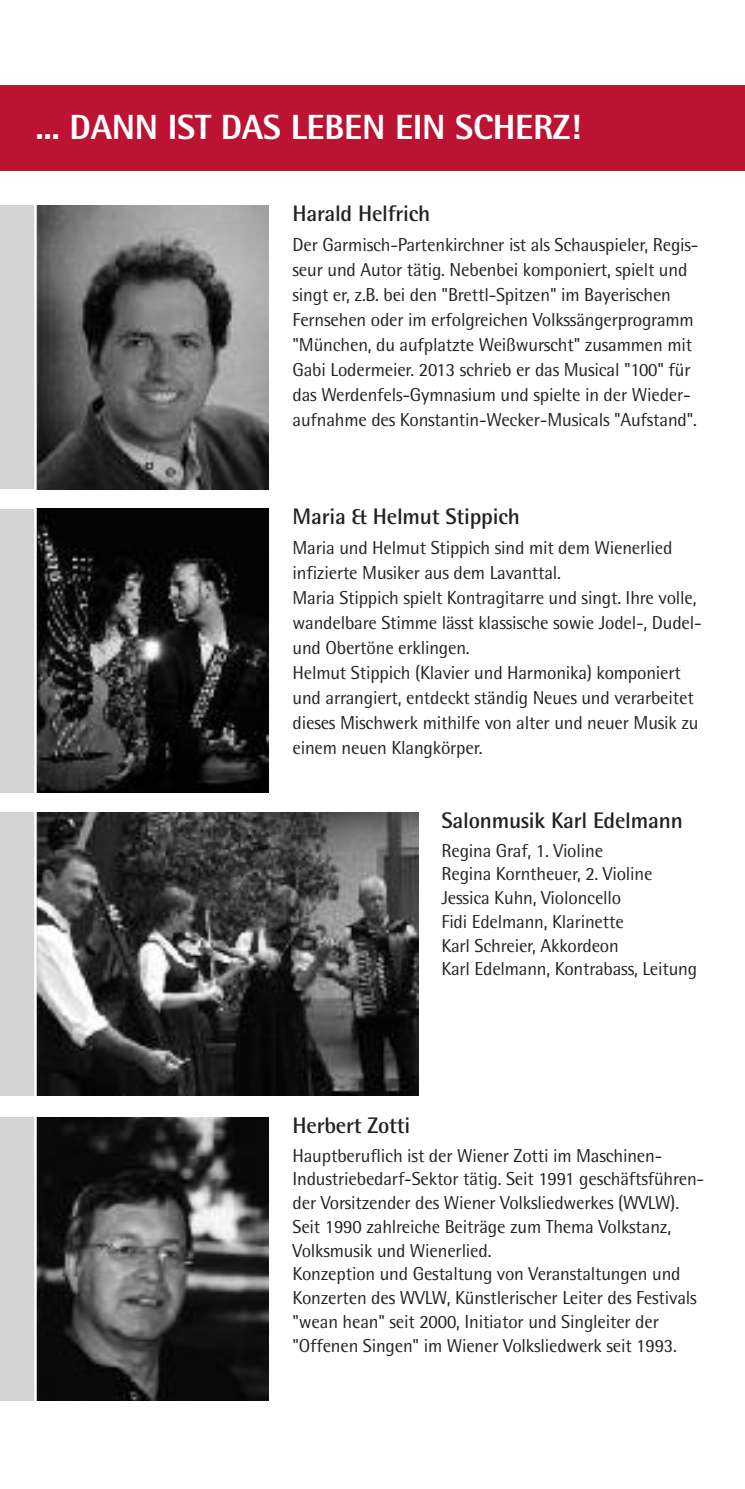
<style>
.page{position:relative;width:745px;height:1489px;background:#fff}
.page>*{position:absolute;margin:0;border:0;box-sizing:border-box;transform-origin:0 0}
.t1{font:800 35px "Rotis Semi Sans";letter-spacing:-.01em;color:#fff}
.t2{font:700 22.5px "Rotis Semi Sans";letter-spacing:-.01em;color:#222221}
.t3{font:18.75px/25px "Rotis Semi Sans";letter-spacing:-.01em;color:#222221}
</style>
<div class="page">
<div style="left:0;top:85px;width:744px;height:85px;background:#bd1332"></div>
<div style="left:0;top:206px;width:267px;height:283px;background:#d3d3d3"></div>
<img style="left:37px;top:206px;width:231px;height:283px">
<div style="left:0;top:508px;width:267px;height:284px;background:#d3d3d3"></div>
<img style="left:37px;top:508px;width:231px;height:284px">
<div style="left:0;top:812px;width:267px;height:283px;background:#d3d3d3"></div>
<img style="left:37px;top:812px;width:381px;height:283px">
<div style="left:0;top:1117px;width:267px;height:283px;background:#d3d3d3"></div>
<img style="left:37px;top:1117px;width:231px;height:283px">
<hr style="left:34px;top:196px;width:3px;height:298px;background:#fff">
<hr style="left:34px;top:508px;width:3px;height:298px;background:#fff">
<hr style="left:34px;top:808px;width:3px;height:298px;background:#fff">
<hr style="left:34px;top:1102px;width:3px;height:298px;background:#fff">
<h1 class="t1" style="left:35px;top:114px;width:546px">... DANN IST DAS LEBEN EIN SCHERZ!</h1>
<p class="t2" style="left:292px;top:205px;width:139px">Harald Helfrich</p>
<p class="t3" style="left:292px;top:234px;width:407px">Der Garmisch-Partenkirchner ist als Schauspieler, Regis&shy;seur und Autor tätig. Nebenbei komponiert, spielt und singt er, z.B. bei den "Brettl-Spitzen" im Bayerischen Fernsehen oder im erfolgreichen Volkssängerprogramm "München, du aufplatzte Weißwurscht" zusammen mit Gabi Lodermeier. 2013 schrieb er das Musical "100" für das Werdenfels-Gymnasium und spielte in der Wieder&shy;aufnahme des Konstantin-Wecker-Musicals "Aufstand".</p>
<p class="t2" style="left:292px;top:508px;width:228px">Maria &amp; Helmut Stippich</p>
<p class="t3" style="left:292px;top:537px;width:410px">Maria und Helmut Stippich sind mit dem Wienerlied infizierte Musiker aus dem Lavanttal.<br>Maria Stippich spielt Kontragitarre und singt. Ihre volle, wandelbare Stimme lässt klassische sowie Jodel-, Dudel&shy;und Obertöne erklingen.<br>Helmut Stippich (Klavier und Harmonika) komponiert und arrangiert, entdeckt ständig Neues und verarbeitet dieses Mischwerk mithilfe von alter und neuer Musik zu einem neuen Klangkörper.</p>
<p class="t2" style="left:441px;top:812px;width:242px">Salonmusik Karl Edelmann</p>
<p class="t3" style="left:441px;top:840px;width:257px;line-height:23.8px">Regina Graf, 1. Violine<br>Regina Korntheuer, 2. Violine<br>Jessica Kuhn, Violoncello<br>Fidi Edelmann, Klarinette<br>Karl Schreier, Akkordeon<br>Karl Edelmann, Kontrabass, Leitung</p>
<p class="t2" style="left:292px;top:1117px;width:119px">Herbert Zotti</p>
<p class="t3" style="left:292px;top:1145px;width:413px;line-height:23.8px">Hauptberuflich ist der Wiener Zotti im Maschinen-Industriebedarf-Sektor tätig. Seit 1991 geschäftsführen&shy;der Vorsitzender des Wiener Volksliedwerkes (WVLW).<br>Seit 1990 zahlreiche Beiträge zum Thema Volkstanz, Volksmusik und Wienerlied.<br>Konzeption und Gestaltung von Veranstaltungen und Konzerten des WVLW, Künstlerischer Leiter des Festivals "wean hean" seit 2000, Initiator und Singleiter der "Offenen Singen" im Wiener Volksliedwerk seit 1993.</p>
</div>
